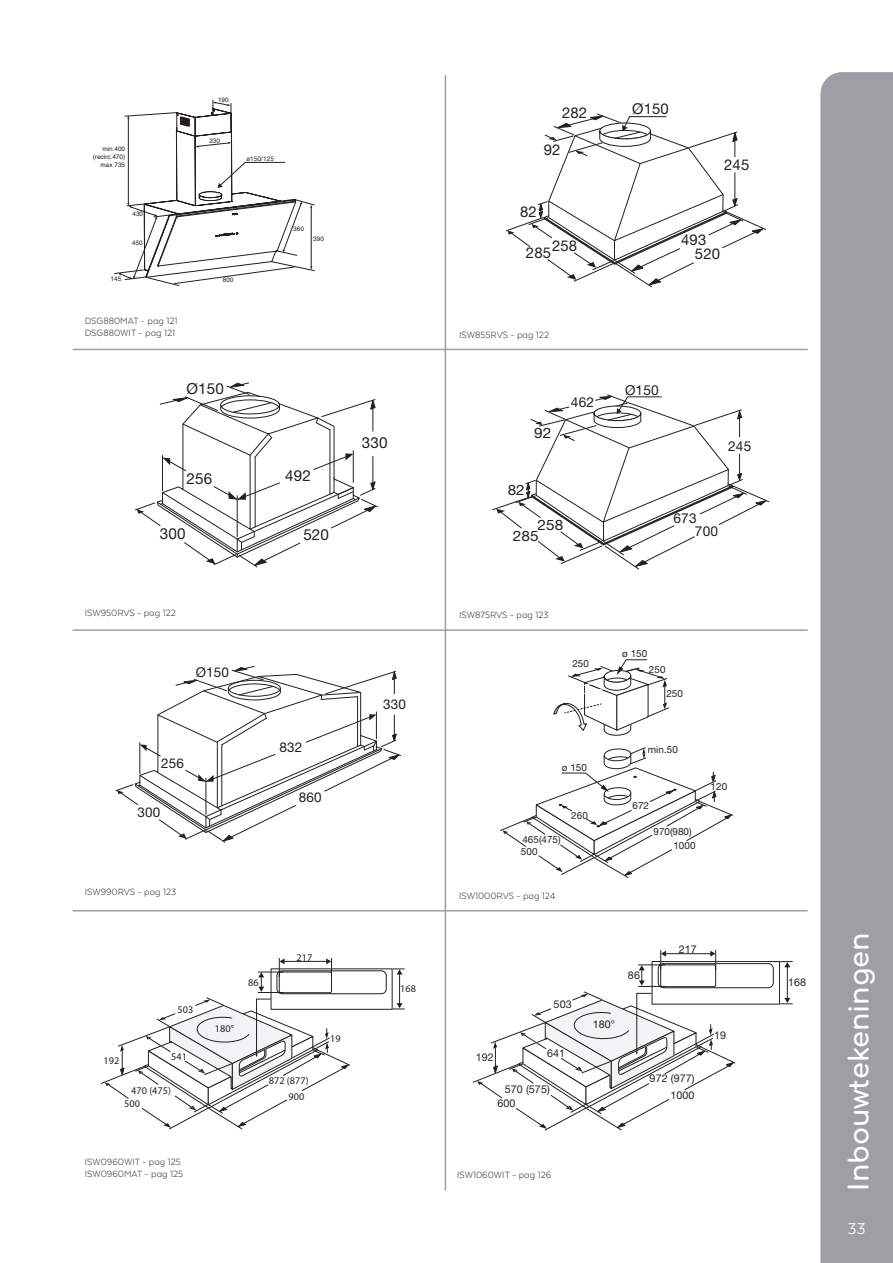
<style>
.page{position:relative;width:893px;height:1263px;background:#fff}
.page>*{position:absolute;margin:0;border:0;box-sizing:border-box;transform-origin:0 0}
.t1{font:700 27px "Comfortaa";color:#fff}
.t2{font:18px "Texta Alt";color:#fff}
.t3{font:15.3px "Helvetica Neue";letter-spacing:.01em;color:#231f20}
.t4{font:14.85px "Helvetica Neue";letter-spacing:.01em;color:#231f20}
.t5{font:14.4px "Helvetica Neue";letter-spacing:.01em;color:#231f20;scale:1.07 1}
.t6{font:14.4px "Helvetica Neue";letter-spacing:.01em;color:#231f20;scale:1.06 1}
.t7{font:13.8px "Helvetica Neue";letter-spacing:.01em;color:#231f20}
.t8{font:13.5px "Helvetica Neue";letter-spacing:.01em;color:#231f20}
.t9{font:10.8px "Helvetica Neue";letter-spacing:.01em;color:#231f20}
.Inbouwtekening_pagin{font:10.5px/12px "Texta Alt";color:#4b4c4d}
.t10{font:10.2px "Helvetica Neue";letter-spacing:.01em;color:#231f20}
.t11{font:9.9px "Helvetica Neue";letter-spacing:.01em;color:#231f20}
.t12{font:6.45px/7.6px "Helvetica";color:#231f20;text-align:right}
.t13{font:6.45px "Helvetica Neue";letter-spacing:.01em;color:#231f20}
</style>
<div class="page">
<div style="left:821px;top:72px;width:72px;height:1191px;background:#9d9fa2"></div>
<hr style="left:73px;top:349px;width:734px;height:1px;background:#9d9fa2">
<hr style="left:73px;top:629px;width:734px;height:2px;background:#9d9fa2">
<hr style="left:73px;top:910px;width:734px;height:1px;background:#9d9fa2">
<hr style="left:445px;top:76px;width:1px;height:1114px;background:#9d9fa2">
<svg style="left:114px;top:100px;width:201px;height:186px"></svg>
<svg style="left:500px;top:747px;width:233px;height:131px"></svg>
<svg style="left:553px;top:659px;width:116px;height:77px"></svg>
<hr style="left:399px;top:974px;width:1px;height:30px;background:#231f20">
<div style="left:277px;top:971px;width:109px;height:23px;border:1px solid #231f20;border-radius:5px"></div>
<svg style="left:393px;top:969px;width:11px;height:5px"></svg>
<svg style="left:393px;top:1003px;width:11px;height:7px"></svg>
<svg style="left:101px;top:958px;width:249px;height:171px"></svg>
<svg style="left:135px;top:382px;width:243px;height:185px"></svg>
<svg style="left:115px;top:666px;width:286px;height:177px"></svg>
<svg style="left:506px;top:114px;width:260px;height:173px"></svg>
<svg style="left:492px;top:394px;width:277px;height:176px"></svg>
<hr style="left:787px;top:966px;width:1px;height:33px;background:#231f20">
<div style="left:652px;top:961px;width:128px;height:43px;border:1px solid #231f20"></div>
<div style="left:658px;top:963px;width:115px;height:25px;border:1px solid #231f20;border-radius:5px"></div>
<svg style="left:780px;top:961px;width:12px;height:6px"></svg>
<svg style="left:780px;top:998px;width:12px;height:6px"></svg>
<svg style="left:473px;top:950px;width:263px;height:180px"></svg>
<p class="t12" style="left:218px;top:96px;width:12px">190</p>
<p class="t4" style="left:562px;top:104px;width:27px">282</p>
<p class="t12" style="left:209px;top:137px;width:12px">230</p>
<p class="t12" style="left:93px;top:145px;width:34px">min.400 (recirc.470) max 735</p>
<p class="t13" style="left:246px;top:154px;width:29px">ø150/125</p>
<p class="t4" style="left:544px;top:141px;width:18px">92</p>
<p class="t12" style="left:132px;top:210px;width:12px">430</p>
<p class="t12" style="left:132px;top:238px;width:12px">450</p>
<p class="t12" style="left:293px;top:225px;width:12px">360</p>
<p class="t12" style="left:313px;top:235px;width:12px">390</p>
<p class="t4" style="left:520px;top:202px;width:18px">82</p>
<p class="t4" style="left:552px;top:237px;width:27px">258</p>
<p class="t4" style="left:526px;top:244px;width:27px">285</p>
<p class="t12" style="left:111px;top:275px;width:12px">145</p>
<p class="t12" style="left:223px;top:276px;width:12px">800</p>
<p class="Inbouwtekening_pagin" style="left:85px;top:315px;width:94px">DSG880MAT - pag 121</p>
<p class="Inbouwtekening_pagin" style="left:85px;top:327px;width:92px">DSG880WIT - pag 121</p>
<p class="Inbouwtekening_pagin" style="left:459px;top:328px;width:91px">ISW855RVS - pag 122</p>
<p class="t3" style="left:186px;top:380px;width:39px">Ø150</p>
<p class="t7" style="left:571px;top:394px;width:25px">462</p>
<p class="t3" style="left:362px;top:433px;width:27px">330</p>
<p class="t5" style="left:534px;top:424px;width:18px">92</p>
<p class="t3" style="left:187px;top:470px;width:27px">256</p>
<p class="t3" style="left:285px;top:466px;width:27px">492</p>
<p class="t6" style="left:508px;top:482px;width:17px">82</p>
<p class="t3" style="left:160px;top:525px;width:27px">300</p>
<p class="t3" style="left:303px;top:525px;width:27px">520</p>
<p class="t5" style="left:537px;top:516px;width:26px">258</p>
<p class="t5" style="left:513px;top:527px;width:26px">285</p>
<p class="Inbouwtekening_pagin" style="left:85px;top:606px;width:93px">ISW950RVS - pag 122</p>
<p class="Inbouwtekening_pagin" style="left:459px;top:609px;width:91px">ISW875RVS - pag 123</p>
<p class="t8" style="left:196px;top:664px;width:35px">Ø150</p>
<p class="t11" style="left:572px;top:657px;width:18px">250</p>
<p class="t8" style="left:383px;top:696px;width:24px">330</p>
<p class="t8" style="left:279px;top:739px;width:24px">832</p>
<p class="t8" style="left:161px;top:755px;width:24px">256</p>
<p class="t11" style="left:562px;top:762px;width:27px">ø 150</p>
<p class="t8" style="left:299px;top:790px;width:24px">860</p>
<p class="t8" style="left:137px;top:804px;width:24px">300</p>
<p class="t11" style="left:571px;top:809px;width:18px">260</p>
<p class="t11" style="left:522px;top:833px;width:40px">465(475)</p>
<p class="t11" style="left:521px;top:846px;width:18px">500</p>
<p class="Inbouwtekening_pagin" style="left:85px;top:885px;width:93px">ISW990RVS - pag 123</p>
<p class="Inbouwtekening_pagin" style="left:459px;top:890px;width:98px">ISW1000RVS - pag 124</p>
<p class="t10" style="left:296px;top:951px;width:17px">217</p>
<p class="t10" style="left:248px;top:976px;width:12px">86</p>
<p class="t10" style="left:400px;top:982px;width:17px">168</p>
<p class="t10" style="left:178px;top:1003px;width:17px">503</p>
<p class="t9" style="left:554px;top:998px;width:20px">503</p>
<p class="t4" style="left:632px;top:100px;width:38px">Ø150</p>
<p class="t4" style="left:724px;top:156px;width:27px">245</p>
<p class="t4" style="left:681px;top:231px;width:27px">493</p>
<p class="t4" style="left:695px;top:245px;width:27px">520</p>
<p class="t7" style="left:625px;top:381px;width:35px">Ø150</p>
<p class="t7" style="left:728px;top:437px;width:25px">245</p>
<p class="t7" style="left:673px;top:510px;width:25px">673</p>
<p class="t7" style="left:695px;top:523px;width:25px">700</p>
<p class="t11" style="left:622px;top:647px;width:27px">ø 150</p>
<p class="t11" style="left:649px;top:663px;width:18px">250</p>
<p class="t11" style="left:666px;top:687px;width:18px">250</p>
<p class="t11" style="left:648px;top:743px;width:32px">min.50</p>
<p class="t11" style="left:632px;top:800px;width:18px">672</p>
<p class="t11" style="left:711px;top:780px;width:18px">120</p>
<p class="t11" style="left:653px;top:825px;width:40px">970(980)</p>
<p class="t11" style="left:673px;top:840px;width:24px">1000</p>
<p class="t9" style="left:628px;top:969px;width:14px">86</p>
<p class="t9" style="left:679px;top:943px;width:20px">217</p>
<p class="t10" style="left:215px;top:1022px;width:21px">180°</p>
<p class="t10" style="left:330px;top:1033px;width:12px">19</p>
<p class="t9" style="left:593px;top:1017px;width:24px">180°</p>
<p class="t9" style="left:714px;top:1029px;width:14px">19</p>
<p class="t10" style="left:104px;top:1054px;width:17px">192</p>
<p class="t10" style="left:171px;top:1050px;width:17px">541</p>
<p class="t9" style="left:476px;top:1051px;width:20px">192</p>
<p class="t9" style="left:547px;top:1047px;width:20px">641</p>
<p class="t10" style="left:131px;top:1084px;width:42px">470 (475)</p>
<p class="t10" style="left:124px;top:1098px;width:17px">500</p>
<p class="t10" style="left:269px;top:1074px;width:42px">872 (877)</p>
<p class="t10" style="left:288px;top:1090px;width:17px">900</p>
<p class="t9" style="left:505px;top:1083px;width:47px">570 (575)</p>
<p class="t9" style="left:497px;top:1097px;width:20px">600</p>
<p class="t9" style="left:650px;top:1072px;width:47px">972 (977)</p>
<p class="t9" style="left:670px;top:1089px;width:26px">1000</p>
<p class="Inbouwtekening_pagin" style="left:85px;top:1155px;width:100px">ISW0960WIT - pag 125<br>ISW0960MAT - pag 125</p>
<p class="Inbouwtekening_pagin" style="left:457px;top:1169px;width:96px">ISW1060WIT - pag 126</p>
<p class="t9" style="left:788px;top:975px;width:20px">168</p>
<h1 class="t1" style="left:834px;top:1191px;width:259px;rotate:-90deg">Inbouwtekeningen</h1>
<h2 class="t2" style="left:848px;top:1219px;width:19px">33</h2>
<h1 class="t1" style="left:834px;top:1191px;width:249px;rotate:-90deg">Prod c categorie</h1>
</div>
